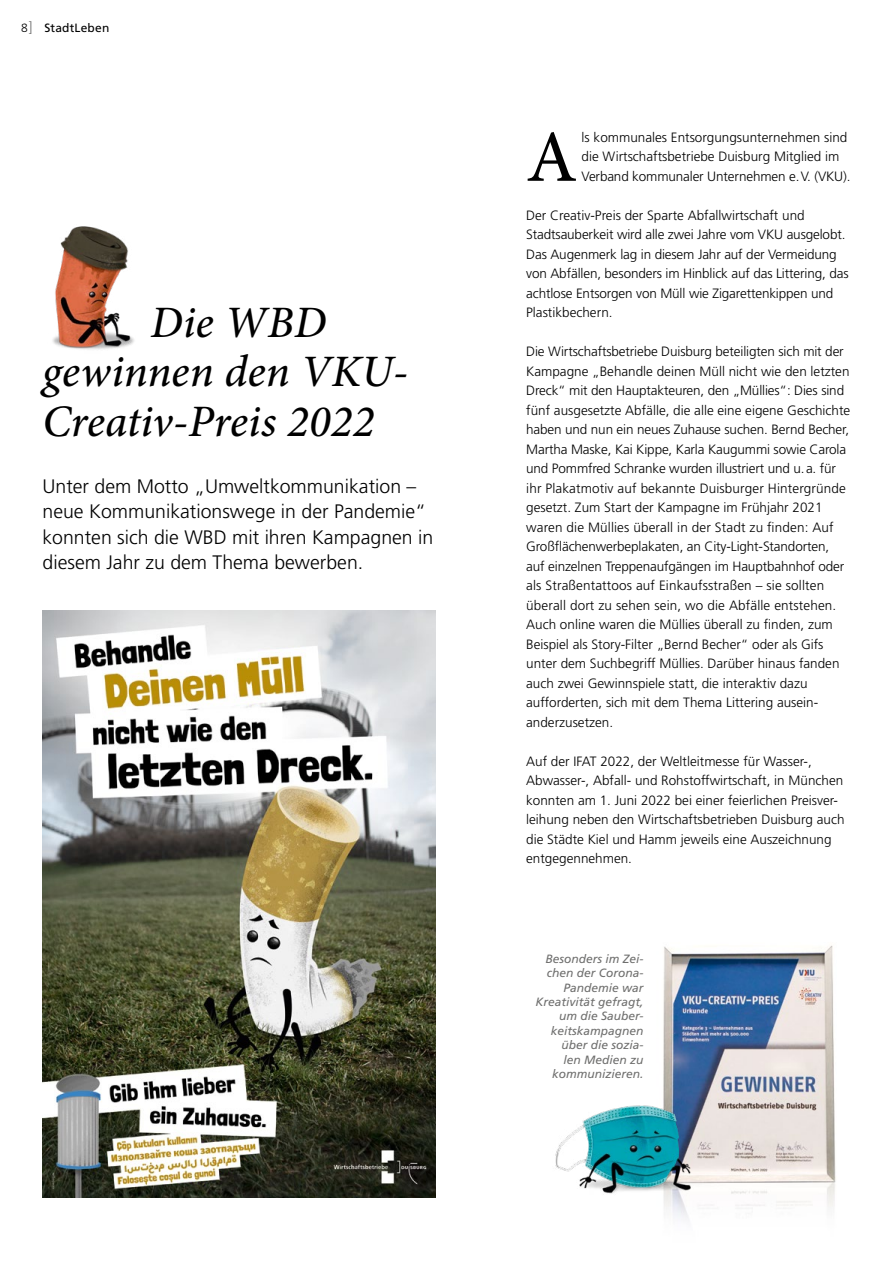
<style>
.page{position:relative;width:893px;height:1263px;background:#fff}
.page>*{position:absolute;margin:0;border:0;box-sizing:border-box;transform-origin:0 0}
.t1{font:500 73.5px "Minion Pro";color:#000}
.t2{font:italic 500 45px/49.5px "Minion Pro";letter-spacing:.005em;color:#000}
.t3{font:300 19.5px/25.5px "Frutiger";color:#000}
.t4{font:300 13.5px/19.5px "Frutiger";color:#000}
.t5{font:italic 12px/14.4px "Frutiger";color:#6f6f6e;text-align:right}
.t6{font:12px "Frutiger";letter-spacing:.015em;color:#000}
.s1{font-weight:300}
.s2{font-weight:300;font-size:14.25px;color:#6f6f6e}
</style>
<div class="page">
<img style="left:43px;top:610px;width:393px;height:588px">
<img style="left:663px;top:945px;width:173px;height:273px">
<img style="left:555px;top:1101px;width:139px;height:97px">
<img style="left:52px;top:226px;width:82px;height:124px">
<p class="t6" style="left:21px;top:21px;width:90px"><span class="s1">8</span><span class="s2">]</span> StadtLeben</p>
<h2 class="t2" style="left:43px;top:297px;width:367px;text-indent:108px">Die WBD gewinnen den VKU-<br>Creativ-Preis 2022</h2>
<h3 class="t3" style="left:43px;top:473px;width:392px">Unter dem Motto „Umweltkommunikation – neue Kommunikationswege in der Pandemie“ konnten sich die WBD mit ihren Kampagnen in diesem Jahr zu dem Thema bewerben.</h3>
<h1 class="t1" style="left:526px;top:108px;width:53px">A</h1>
<p class="t4" style="left:582px;top:127px;width:270px">ls kommunales Entsorgungsunternehmen sind die Wirtschaftsbetriebe Duisburg Mitglied im<br>Verband kommunaler Unternehmen e.V. (VKU).</p>
<p class="t4" style="left:526px;top:205px;width:324px">Der Creativ-Preis der Sparte Abfallwirtschaft und Stadtsauberkeit wird alle zwei Jahre vom VKU ausgelobt.<br>Das Augenmerk lag in diesem Jahr auf der Vermeidung von Abfällen, besonders im Hinblick auf das Littering, das achtlose Entsorgen von Müll wie Zigarettenkippen und Plastikbechern.</p>
<p class="t4" style="left:526px;top:342px;width:326px">Die Wirtschaftsbetriebe Duisburg beteiligten sich mit der Kampagne „Behandle deinen Müll nicht wie den letzten Dreck“ mit den Hauptakteuren, den „Müllies“: Dies sind fünf ausgesetzte Abfälle, die alle eine eigene Geschichte haben und nun ein neues Zuhause suchen. Bernd Becher, Martha Maske, Kai Kippe, Karla Kaugummi sowie Carola und Pommfred Schranke wurden illustriert und u.a. für ihr Plakatmotiv auf bekannte Duisburger Hintergründe gesetzt. Zum Start der Kampagne im Frühjahr 2021 waren die Müllies überall in der Stadt zu finden: Auf Großflächenwerbeplakaten, an City-Light-Standorten, auf einzelnen Treppenaufgängen im Hauptbahnhof oder als Straßentattoos auf Einkaufsstraßen – sie sollten überall dort zu sehen sein, wo die Abfälle entstehen.<br>Auch online waren die Müllies überall zu finden, zum Beispiel als Story-Filter „Bernd Becher“ oder als Gifs unter dem Suchbegriff Müllies. Darüber hinaus fanden auch zwei Gewinnspiele statt, die interaktiv dazu aufforderten, sich mit dem Thema Littering ausein&shy;anderzusetzen.</p>
<p class="t4" style="left:526px;top:751px;width:320px">Auf der IFAT 2022, der Weltleitmesse für Wasser-, Abwasser-, Abfall- und Rohstoffwirtschaft, in München konnten am 1. Juni 2022 bei einer feierlichen Preisver&shy;leihung neben den Wirtschaftsbetrieben Duisburg auch die Städte Kiel und Hamm jeweils eine Auszeichnung entgegennehmen.</p>
<p class="t5" style="left:535px;top:951px;width:110px">Besonders im Zei&shy;chen der Corona-<br>Pandemie war<br>Kreativität gefragt, um die Sauber&shy;keitskampagnen über die sozia-<br>len Medien zu kommunizieren.</p>
</div>
